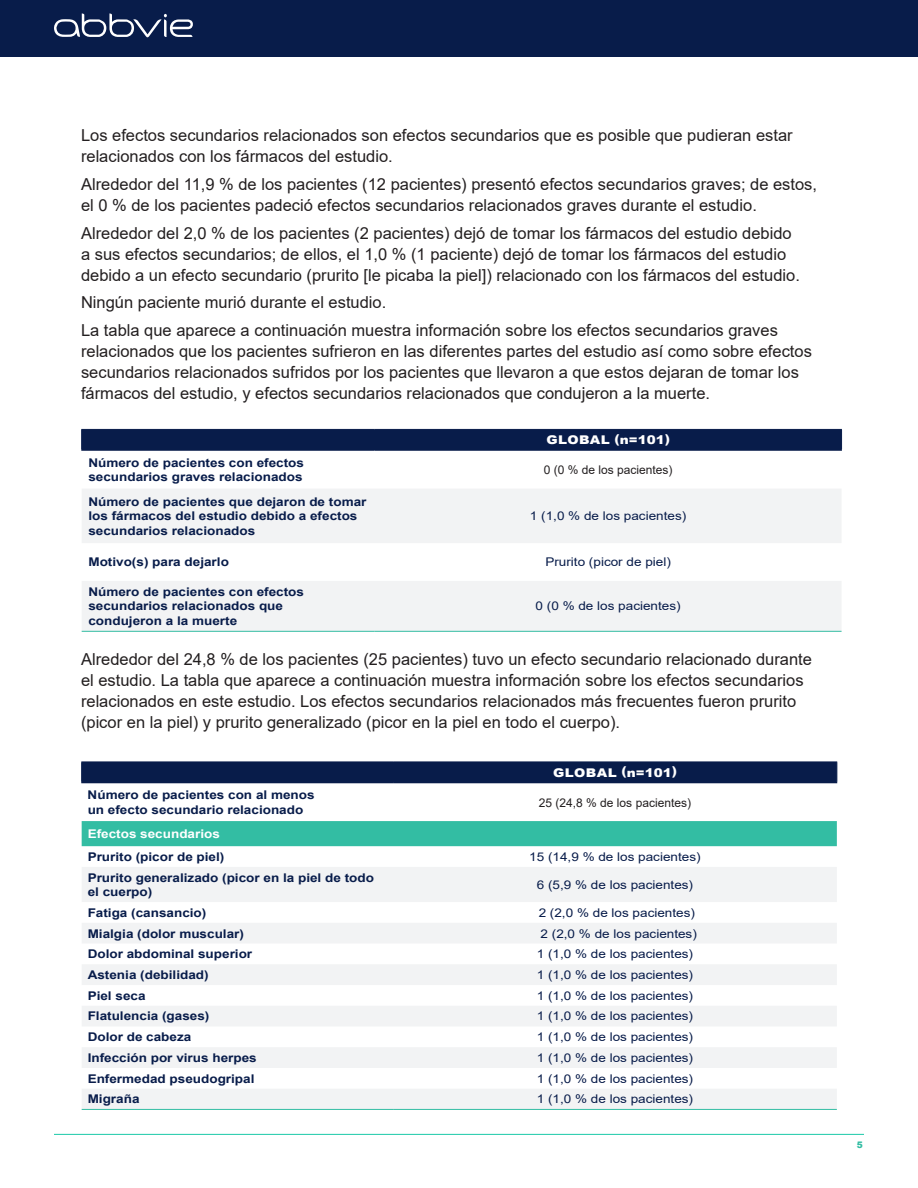
<style>
.page{position:relative;width:918px;height:1188px;background:#fff}
.page>*{position:absolute;margin:0;border:0;box-sizing:border-box;transform-origin:0 0}
.t1{font:16.5px/21px "Arial";color:#231f20}
.t2{font:700 12px/14.4px "Arial";color:#081c4a;scale:1.13 1}
.t3{font:12px "Arial";color:#081c4a;scale:1.13 1}
.t4{font:12px "Arial";color:#231f20}
.t5{font:900 12px "Arial";letter-spacing:.02em;color:#fff;scale:1.13 1}
.t6{font:700 12px "Arial";color:#fff;scale:1.13 1}
.t7{font:900 9px "Arial";color:#33bda3}
</style>
<div class="page">
<div style="left:0;top:0;width:918px;height:56px;background:#081c4a"></div>
<svg style="left:54px;top:13px;width:139px;height:24px"></svg>
<div style="left:82px;top:489px;width:759px;height:54px;background:#f2f3f4"></div>
<div style="left:82px;top:581px;width:760px;height:50px;background:#f2f3f4"></div>
<div style="left:81px;top:429px;width:761px;height:20px;background:#081c4a"></div>
<hr style="left:81px;top:449px;width:294px;height:2px;background:#081c4a">
<hr style="left:375px;top:449px;width:467px;height:2px;background:#081c4a">
<hr style="left:82px;top:631px;width:293px;height:1px;background:#33bda3">
<hr style="left:375px;top:631px;width:467px;height:1px;background:#33bda3">
<div style="left:82px;top:821px;width:755px;height:25px;background:#33bda3"></div>
<svg style="left:82px;top:867px;width:755px;height:242px;fill:#f2f3f4"></svg>
<div style="left:81px;top:762px;width:756px;height:20px;background:#081c4a"></div>
<hr style="left:81px;top:782px;width:312px;height:1px;background:#081c4a">
<hr style="left:393px;top:782px;width:444px;height:1px;background:#081c4a">
<hr style="left:82px;top:1109px;width:311px;height:1px;background:#33bda3">
<hr style="left:393px;top:1109px;width:444px;height:1px;background:#33bda3">
<hr style="left:54px;top:1134px;width:810px;height:1px;background:#1ac9a8">
<p class="t1" style="left:81px;top:125px;width:713px">Los efectos secundarios relacionados son efectos secundarios que es posible que pudieran estar relacionados con los fármacos del estudio.</p>
<p class="t1" style="left:81px;top:173px;width:738px">Alrededor del 11,9 % de los pacientes (12 pacientes) presentó efectos secundarios graves; de estos, el 0 % de los pacientes padeció efectos secundarios relacionados graves durante el estudio.</p>
<p class="t1" style="left:81px;top:222px;width:721px">Alrededor del 2,0 % de los pacientes (2 pacientes) dejó de tomar los fármacos del estudio debido a sus efectos secundarios; de ellos, el 1,0 % (1 paciente) dejó de tomar los fármacos del estudio debido a un efecto secundario (prurito [le picaba la piel]) relacionado con los fármacos del estudio.</p>
<p class="t1" style="left:81px;top:289px;width:698px;line-height:27.8px">Ningún paciente murió durante el estudio.<br>La tabla que aparece a continuación muestra información sobre los efectos secundarios graves</p>
<p class="t1" style="left:81px;top:341px;width:732px">relacionados que los pacientes sufrieron en las diferentes partes del estudio así como sobre efectos secundarios relacionados sufridos por los pacientes que llevaron a que estos dejaran de tomar los fármacos del estudio, y efectos secundarios relacionados que condujeron a la muerte.</p>
<p class="t5" style="left:546px;top:431px;width:111px">GLOBAL (n=101)</p>
<p class="t2" style="left:88px;top:456px;width:192px">Número de pacientes con efectos secundarios graves relacionados</p>
<p class="t4" style="left:544px;top:462px;width:130px">0 (0 % de los pacientes)</p>
<p class="t2" style="left:88px;top:495px;width:248px">Número de pacientes que dejaron de tomar los fármacos del estudio debido a efectos secundarios relacionados</p>
<p class="t3" style="left:530px;top:508px;width:140px">1 (1,0 % de los pacientes)</p>
<p class="t2" style="left:88px;top:555px;width:126px">Motivo(s) para dejarlo</p>
<p class="t3" style="left:545px;top:554px;width:113px">Prurito (picor de piel)</p>
<p class="t2" style="left:88px;top:585px;width:192px">Número de pacientes con efectos secundarios relacionados que condujeron a la muerte</p>
<p class="t3" style="left:536px;top:598px;width:130px">0 (0 % de los pacientes)</p>
<p class="t1" style="left:81px;top:649px;width:732px">Alrededor del 24,8 % de los pacientes (25 pacientes) tuvo un efecto secundario relacionado durante el estudio. La tabla que aparece a continuación muestra información sobre los efectos secundarios relacionados en este estudio. Los efectos secundarios relacionados más frecuentes fueron prurito (picor en la piel) y prurito generalizado (picor en la piel en todo el cuerpo).</p>
<p class="t5" style="left:553px;top:764px;width:111px">GLOBAL (n=101)</p>
<p class="t2" style="left:88px;top:788px;width:202px">Número de pacientes con al menos un efecto secundario relacionado</p>
<p class="t4" style="left:539px;top:794px;width:154px">25 (24,8 % de los pacientes)</p>
<p class="t6" style="left:88px;top:825px;width:119px">Efectos secundarios</p>
<p class="t2" style="left:88px;top:850px;width:123px">Prurito (picor de piel)</p>
<p class="t3" style="left:529px;top:848px;width:153px">15 (14,9 % de los pacientes)</p>
<p class="t2" style="left:88px;top:870px;width:255px">Prurito generalizado (picor en la piel de todo el cuerpo)</p>
<p class="t3" style="left:537px;top:876px;width:140px">6 (5,9 % de los pacientes)</p>
<p class="t2" style="left:88px;top:906px;width:107px">Fatiga (cansancio)</p>
<p class="t3" style="left:539px;top:904px;width:140px">2 (2,0 % de los pacientes)</p>
<p class="t2" style="left:88px;top:926px;width:140px">Mialgia (dolor muscular)</p>
<p class="t3" style="left:541px;top:925px;width:140px">2 (2,0 % de los pacientes)</p>
<p class="t2" style="left:88px;top:947px;width:147px">Dolor abdominal superior</p>
<p class="t3" style="left:537px;top:946px;width:140px">1 (1,0 % de los pacientes)</p>
<p class="t2" style="left:88px;top:968px;width:109px">Astenia (debilidad)</p>
<p class="t3" style="left:537px;top:967px;width:140px">1 (1,0 % de los pacientes)</p>
<p class="t2" style="left:88px;top:988px;width:53px">Piel seca</p>
<p class="t3" style="left:537px;top:987px;width:140px">1 (1,0 % de los pacientes)</p>
<p class="t2" style="left:88px;top:1009px;width:109px">Flatulencia (gases)</p>
<p class="t3" style="left:537px;top:1008px;width:140px">1 (1,0 % de los pacientes)</p>
<p class="t2" style="left:88px;top:1030px;width:93px">Dolor de cabeza</p>
<p class="t3" style="left:537px;top:1029px;width:140px">1 (1,0 % de los pacientes)</p>
<p class="t2" style="left:88px;top:1051px;width:151px">Infección por virus herpes</p>
<p class="t3" style="left:537px;top:1049px;width:140px">1 (1,0 % de los pacientes)</p>
<p class="t2" style="left:88px;top:1071px;width:149px">Enfermedad pseudogripal</p>
<p class="t3" style="left:537px;top:1070px;width:140px">1 (1,0 % de los pacientes)</p>
<p class="t2" style="left:88px;top:1092px;width:47px">Migraña</p>
<p class="t3" style="left:537px;top:1091px;width:140px">1 (1,0 % de los pacientes)</p>
<p class="t7" style="left:857px;top:1139px;width:8px">5</p>
</div>
